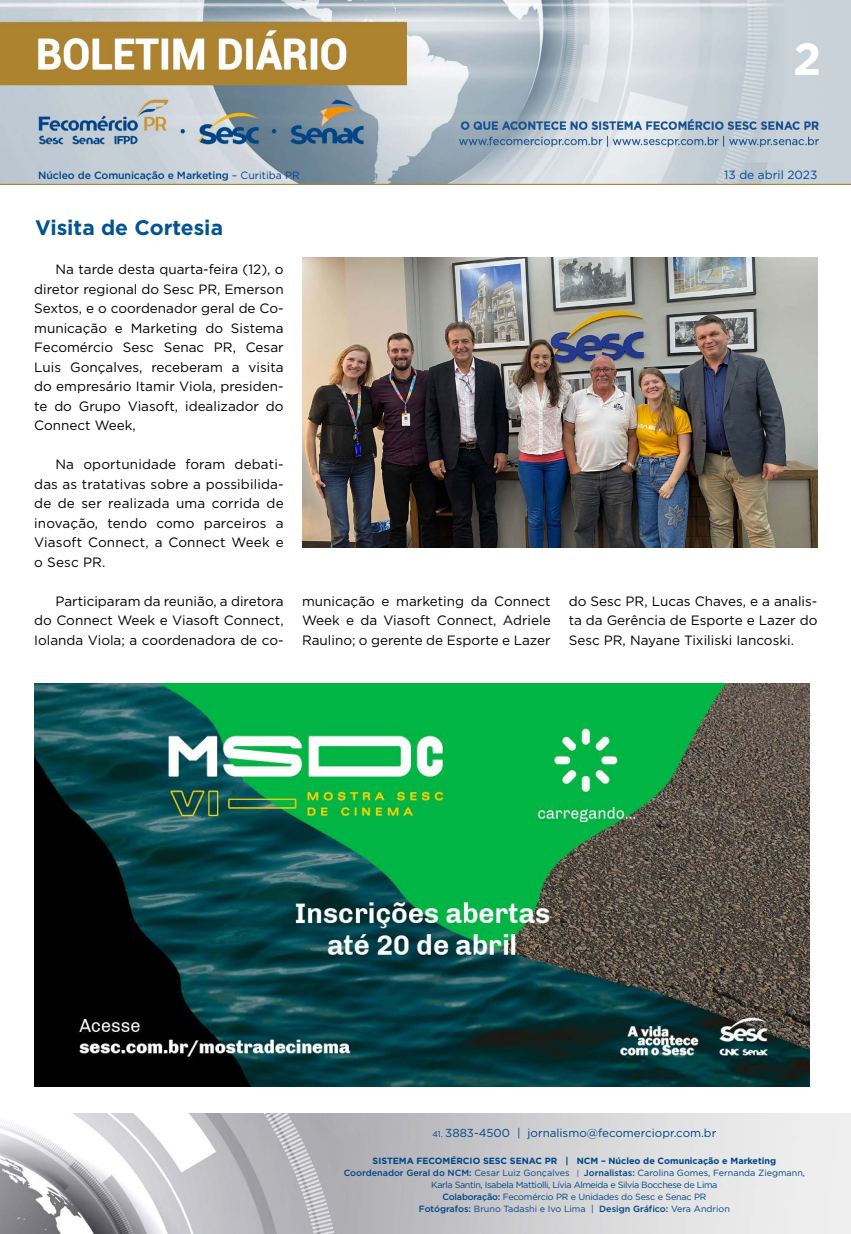
<style>
.page{position:relative;width:851px;height:1234px;background:#fff}
.page>*{position:absolute;margin:0;border:0;box-sizing:border-box;transform-origin:0 0}
.t1{font:700 45px "Gotham";color:#fff}
.t2{font:700 21px "Gotham";color:#005493}
.t3{font:13.5px/19.5px "Gotham";color:#000;text-align:justify}
.t4{font:11.85px "Gotham";color:#004a93}
.t5{font:11.55px "Gotham";color:#004587}
.t6{font:500 10.5px "Gotham";letter-spacing:-.01em;color:#004587}
.t7{font:9px/12px "Gotham";letter-spacing:-.02em;color:#004587;text-align:center}
.s1{font-weight:400}
.s2{font-size:8.25px}
.s3{font-weight:700}
.s4{font-weight:500}
.s5{font-size:7.65px}
</style>
<div class="page">
<img style="left:0;top:0;width:850px;height:184px">
<img style="left:0;top:1113px;width:850px;height:120px">
<img style="left:302px;top:257px;width:515px;height:290px">
<img style="left:34px;top:683px;width:775px;height:402px">
<h1 class="t1" style="left:793px;top:29px;width:30px">2</h1>
<p class="t6" style="left:38px;top:168px;width:263px">Núcleo de Comunicação e Marketing <span class="s1">– Curitiba PR</span></p>
<p class="t4" style="left:724px;top:167px;width:95px">13 de abril 2023</p>
<h2 class="t2" style="left:35px;top:214px;width:189px">Visita de Cortesia</h2>
<p class="t3" style="left:34px;top:259px;width:251px;text-indent:21px">Na tarde desta quarta-feira (12), o diretor regional do Sesc PR, Emerson Sextos, e o coordenador geral de Co&shy;municação e Marketing do Sistema Fecomércio Sesc Senac PR, Cesar Luis Gonçalves, receberam a visita do empresário Itamir Viola, presiden&shy;te do Grupo Viasoft, idealizador do Connect Week,</p>
<p class="t3" style="left:34px;top:454px;width:251px;text-indent:21px">Na oportunidade foram debati&shy;das as tratativas sobre a possibilida&shy;de de ser realizada uma corrida de inovação, tendo como parceiros a Viasoft Connect, a Connect Week e o Sesc PR.</p>
<p class="t3" style="left:34px;top:591px;width:251px;text-indent:21px">Participaram da reunião, a diretora do Connect Week e Viasoft Connect, Iolanda Viola; a coordenadora de co-</p>
<p class="t3" style="left:302px;top:591px;width:250px">municação e marketing da Connect Week e da Viasoft Connect, Adriele Raulino; o gerente de Esporte e Lazer</p>
<p class="t3" style="left:568px;top:591px;width:250px">do Sesc PR, Lucas Chaves, e a analis&shy;ta da Gerência de Esporte e Lazer do Sesc PR, Nayane Tixiliski Iancoski.</p>
<p class="t5" style="left:432px;top:1125px;width:285px"><span class="s2">41.</span> 3883-4500 | jornalismo@fecomerciopr.com.br</p>
<p class="t7" style="left:343px;top:1154px;width:463px"><span class="s3">SISTEMA FECOMÉRCIO SESC SENAC PR | NCM – Núcleo de Comunicação e Marketing </span><span class="s4">Coordenador Geral do NCM:</span> Cesar Luiz Gonçalves <span class="s5">|</span> <span class="s4">Jornalistas:</span> Carolina Gomes, Fernanda Ziegmann, Karla Santin, Isabela Mattiolli, Lívia Almeida e Silvia Bocchese de Lima<br><span class="s4">Colaboração:</span> Fecomércio PR e Unidades do Sesc e Senac PR<br><span class="s4">Fotógrafos:</span> Bruno Tadashi e Ivo Lima | <span class="s4">Design Gráfico:</span> Vera Andrion</p>
</div>
